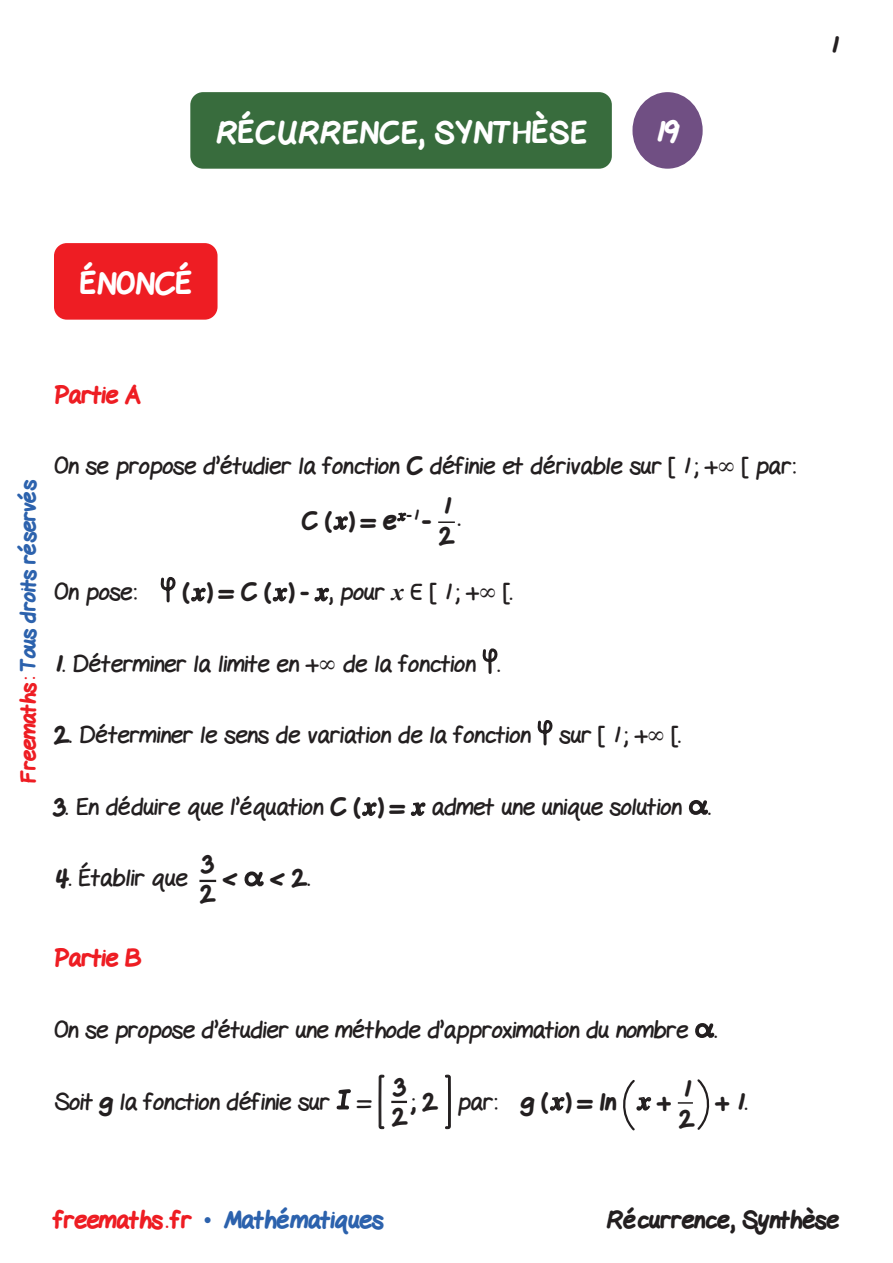
<style>
.page{position:relative;width:893px;height:1263px;background:#fff}
.page>*{position:absolute;margin:0;border:0;box-sizing:border-box;transform-origin:0 0}
.t1{font:800 30px "Gel Pen";letter-spacing:.02em;color:#fff}
.Texte{font:800 25.5px "Gel Pen";color:#231f20}
.Texte-2{font:24px "Gel Pen";color:#231f20}
.Texte-3{font:800 24px "Gel Pen";color:#231f20}
.t2{font:800 24px "Gel Pen";color:#2c62ad}
.Texte-4{font:800 24px "Gel Pen";letter-spacing:-.005em;color:#ee1d23}
.t3{font:800 21px "Gel Pen";letter-spacing:-.01em;color:#2c62ad}
.s1{color:#ee1d23}
.s2{font-weight:800}
.s3{font-family:"Times";font-weight:700;font-style:italic;font-size:25.5px}
.s4{font-size:25.5px}
.s5{font-family:"Times New Roman";font-weight:700;font-style:italic}
.s6{font-weight:400}
.s7{font-family:"Times New Roman";font-weight:400}
</style>
<div class="page">
<div style="left:54px;top:243px;width:164px;height:77px;background:#ee1d23;border-radius:13px"></div>
<div style="left:632px;top:92px;width:71px;height:77px;background:#704f83;border-radius:50%"></div>
<div style="left:190px;top:92px;width:422px;height:77px;background:#386c3d;border-radius:13px"></div>
<svg style="left:438px;top:521px;width:17px;height:2px"></svg>
<svg style="left:160px;top:576px;width:16px;height:27px"></svg>
<svg style="left:482px;top:648px;width:16px;height:26px"></svg>
<svg style="left:537px;top:720px;width:16px;height:26px"></svg>
<svg style="left:688px;top:800px;width:20px;height:15px"></svg>
<svg style="left:199px;top:880px;width:17px;height:2px"></svg>
<svg style="left:244px;top:871px;width:20px;height:16px"></svg>
<svg style="left:695px;top:1023px;width:20px;height:15px"></svg>
<svg style="left:336px;top:1089px;width:15px;height:21px"></svg>
<svg style="left:378px;top:1074px;width:7px;height:55px"></svg>
<svg style="left:391px;top:1101px;width:16px;height:2px"></svg>
<svg style="left:445px;top:1074px;width:6px;height:55px"></svg>
<svg style="left:623px;top:1080px;width:12px;height:51px"></svg>
<svg style="left:678px;top:1079px;width:32px;height:51px"></svg>
<p class="t1" style="left:216px;top:109px;width:372px">RÉCURRENCE, SYNTHÈSE</p>
<p class="t1" style="left:654px;top:109px;width:27px">19</p>
<p class="Texte-3" style="left:830px;top:26px;width:10px">1</p>
<p class="t1" style="left:80px;top:260px;width:114px">ÉNONCÉ</p>
<p class="Texte-4" style="left:54px;top:376px;width:88px">Partie A</p>
<p class="t3" style="left:12px;top:783px;width:305px;rotate:-90deg"><span class="s1">Freemaths:</span> Tous droits réservés</p>
<p class="Texte-2" style="left:54px;top:446px;width:743px">On se propose d’étudier la fonction <span class="s2">C</span> définie et dérivable sur [ 1; +∞ [ par:</p>
<p class="Texte-3" style="left:302px;top:502px;width:131px">C (<span class="s3">x</span>) = <span class="s4">e</span><sup>x</sup><sup>-1</sup> <span class="s4">-</span></p>
<p class="Texte-3" style="left:442px;top:487px;width:10px">1</p>
<p class="Texte-3" style="left:439px;top:517px;width:17px">2</p>
<p class="Texte" style="left:458px;top:497px;width:4px">.</p>
<p class="Texte-2" style="left:54px;top:572px;width:84px">On pose:</p>
<p class="Texte-2" style="left:182px;top:572px;width:331px"><span class="s2">(</span><span class="s3">x</span><span class="s2">) = C (</span><span class="s3">x</span><span class="s2">) -</span> <span class="s3">x</span>, pour <span class="s5">x</span> ı [ 1; +∞ [.</p>
<p class="Texte-2" style="left:54px;top:644px;width:447px"><span class="s2">1.</span> Déterminer la limite en +∞ de la fonction .</p>
<p class="Texte-2" style="left:54px;top:715px;width:628px"><span class="s2">2.</span> Déterminer le sens de variation de la fonction sur [ 1; +∞ [.</p>
<p class="Texte-2" style="left:54px;top:787px;width:658px"><span class="s2">3.</span> En déduire que l’équation <span class="s2">C (</span><span class="s3">x</span><span class="s2">) =</span> <span class="s3">x</span> admet une unique solution .</p>
<p class="Texte-2" style="left:54px;top:858px;width:135px"><span class="s2">4.</span> Établir que</p>
<p class="Texte-3" style="left:202px;top:845px;width:13px">3</p>
<p class="Texte-3" style="left:224px;top:859px;width:15px">&lt;</p>
<p class="Texte-3" style="left:271px;top:859px;width:40px">&lt; 2.</p>
<p class="Texte-3" style="left:200px;top:875px;width:17px">2</p>
<p class="Texte-4" style="left:54px;top:939px;width:89px">Partie B</p>
<p class="Texte-2" style="left:54px;top:1010px;width:664px">On se propose d’étudier une méthode d’approximation du nombre .</p>
<p class="Texte-2" style="left:54px;top:1081px;width:319px">Soit <span class="s2">g</span> la fonction définie sur =</p>
<p class="Texte-3" style="left:394px;top:1068px;width:13px">3</p>
<p class="Texte-3" style="left:392px;top:1098px;width:17px">2</p>
<p class="Texte-3" style="left:682px;top:1069px;width:10px">1</p>
<p class="Texte-3" style="left:679px;top:1099px;width:17px">2</p>
<p class="Texte-3" style="left:411px;top:1082px;width:262px">; 2 <span class="s6">par:</span> g (<span class="s3">x</span>) = ln <span class="s3">x</span> +</p>
<p class="Texte-3" style="left:716px;top:1082px;width:33px">+ 1.</p>
<p class="t2" style="left:54px;top:1201px;width:331px"><span class="s1">freemaths . fr</span> <span class="s7">•</span> Mathématiques</p>
<p class="Texte-3" style="left:606px;top:1201px;width:234px">Récurrence, Synthèse</p>
</div>
